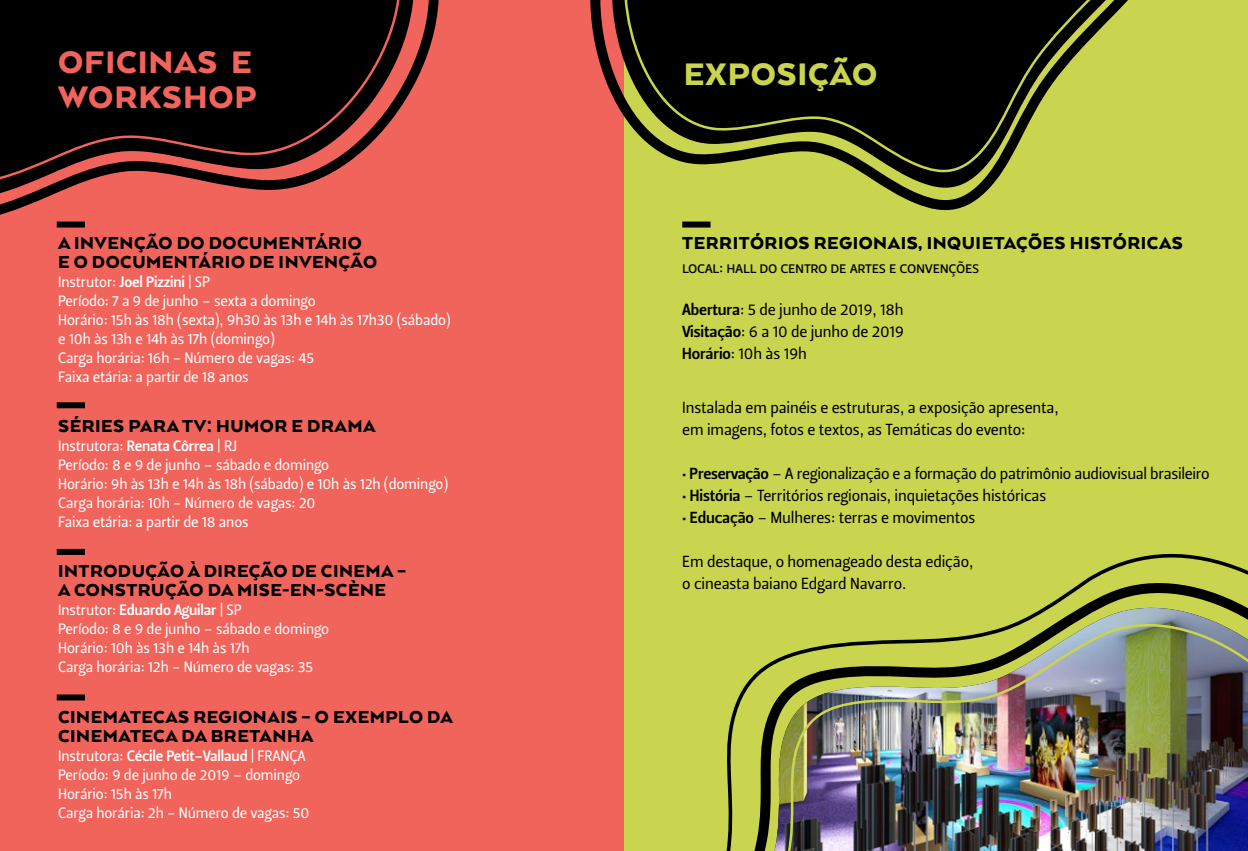
<style>
.page{position:relative;width:1248px;height:851px;background:#fff}
.page>*{position:absolute;margin:0;border:0;box-sizing:border-box;transform-origin:0 0}
.t1{font:900 35.8px/34.8px "Arquitecta";letter-spacing:.025em;color:#f1645c}
.t2{font:900 35.8px "Arquitecta";letter-spacing:.025em;color:#cad54f}
.t3{font:900 20px/19px "Arquitecta";letter-spacing:.025em;color:#000}
.t4{font:16px/22px "Leitura Sans Grot 2";letter-spacing:-.01em;color:#000}
.t5{font:15px/19px "Leitura Sans Grot 2";letter-spacing:-.01em;color:#fff}
.t6{font:15px "Leitura Sans Grot 3";letter-spacing:-.01em;color:#fff}
.s1{font-family:"Leitura Sans Grot 3"}
.s2{font-family:"Leitura Sans Grot 2"}
</style>
<div class="page">
<div style="left:0;top:0;width:624px;height:850px;background:#f1645c"></div>
<svg style="left:0;top:0;width:439px;height:215px"></svg>
<svg style="left:0;top:0;width:412px;height:186px;background:#26100e"></svg>
<div style="left:57px;top:221px;width:28px;height:6px;background:#000"></div>
<div style="left:57px;top:402px;width:28px;height:6px;background:#000"></div>
<div style="left:57px;top:549px;width:28px;height:6px;background:#000"></div>
<div style="left:57px;top:694px;width:28px;height:6px;background:#000"></div>
<div style="left:624px;top:0;width:623px;height:850px;background:#cad54f"></div>
<img style="left:726px;top:553px;width:521px;height:297px">
<div style="left:682px;top:221px;width:28px;height:6px;background:#000"></div>
<svg style="left:590px;top:0;width:410px;height:209px"></svg>
<svg style="left:620px;top:0;width:508px;height:175px"></svg>
<h1 class="t1" style="left:58px;top:44px;width:200px">OFICINAS E<br>WORKSHOP</h1>
<h2 class="t3" style="left:58px;top:233px;width:320px">A INVENÇÃO DO DOCUMENTÁRIO<br>E O DOCUMENTÁRIO DE INVENÇÃO</h2>
<p class="t5" style="left:58px;top:274px;width:394px">Instrutor: <span class="s1">Joel Pizzini</span> | SP<br>Período: 7 a 9 de junho – sexta a domingo<br>Horário: 15h às 18h (sexta), 9h30 às 13h e 14h às 17h30 (sábado) e 10h às 13h e 14h às 17h (domingo)<br>Carga horária: 16h - Número de vagas: 45<br>Faixa etária: a partir de 18 anos</p>
<h2 class="t3" style="left:58px;top:416px;width:319px">SÉRIES PARA TV: HUMOR E DRAMA</h2>
<p class="t5" style="left:58px;top:438px;width:391px">Instrutora: <span class="s1">Renata Côrrea</span> | RJ<br>Período: 8 e 9 de junho – sábado e domingo<br>Horário: 9h às 13h e 14h às 18h (sábado) e 10h às 12h (domingo)<br>Carga horária: 10h - Número de vagas: 20<br>Faixa etária: a partir de 18 anos</p>
<h2 class="t3" style="left:58px;top:561px;width:350px">INTRODUÇÃO À DIREÇÃO DE CINEMA –<br>A CONSTRUÇÃO DA MISE-EN-SCÈNE</h2>
<p class="t6" style="left:58px;top:604px;width:185px"><span class="s2">Instrutor:</span> Eduardo Aguilar <span class="s2">| SP</span></p>
<p class="t5" style="left:58px;top:621px;width:272px">Período: 8 e 9 de junho – sábado e domingo<br>Horário: 10h às 13h e 14h às 17h<br>Carga horária: 12h - Número de vagas: 35</p>
<h2 class="t3" style="left:58px;top:706px;width:396px">CINEMATECAS REGIONAIS – O EXEMPLO DA<br>CINEMATECA DA BRETANHA</h2>
<p class="t6" style="left:58px;top:749px;width:249px"><span class="s2">Instrutora:</span> Cécile Petit-Vallaud <span class="s2">| FRANÇA</span></p>
<p class="t5" style="left:58px;top:766px;width:253px">Período: 9 de junho de 2019 – domingo<br>Horário: 15h às 17h<br>Carga horária: 2h - Número de vagas: 50</p>
<h1 class="t2" style="left:683px;top:52px;width:195px">EXPOSIÇÃO</h1>
<h2 class="t3" style="left:682px;top:233px;width:502px">TERRITÓRIOS REGIONAIS, INQUIETAÇÕES HISTÓRICAS</h2>
<p class="t4" style="left:682px;top:259px;width:297px">Local: Hall do Centro de Artes e Convenções</p>
<p class="t4" style="left:682px;top:301px;width:223px;text-align:justify"><span class="s1">Abertura</span>: 5 de junho de 2019, 18h <span class="s1">Visitação</span>: 6 a 10 de junho de 2019<br><span class="s1">Horário</span>: 10h às 19h</p>
<p class="t4" style="left:682px;top:399px;width:378px">Instalada em painéis e estruturas, a exposição apresenta, em imagens, fotos e textos, as Temáticas do evento:</p>
<p class="t4" style="left:682px;top:465px;width:529px">• <span class="s1">Preservação</span> – A regionalização e a formação do patrimônio audiovisual brasileiro</p>
<p class="t4" style="left:682px;top:487px;width:365px">• <span class="s1">História</span> – Territórios regionais, inquietações históricas</p>
<p class="t4" style="left:682px;top:509px;width:295px">• <span class="s1">Educação</span> – Mulheres: terras e movimentos</p>
<p class="t4" style="left:682px;top:553px;width:292px">Em destaque, o homenageado desta edição, o cineasta baiano Edgard Navarro.</p>
</div>
